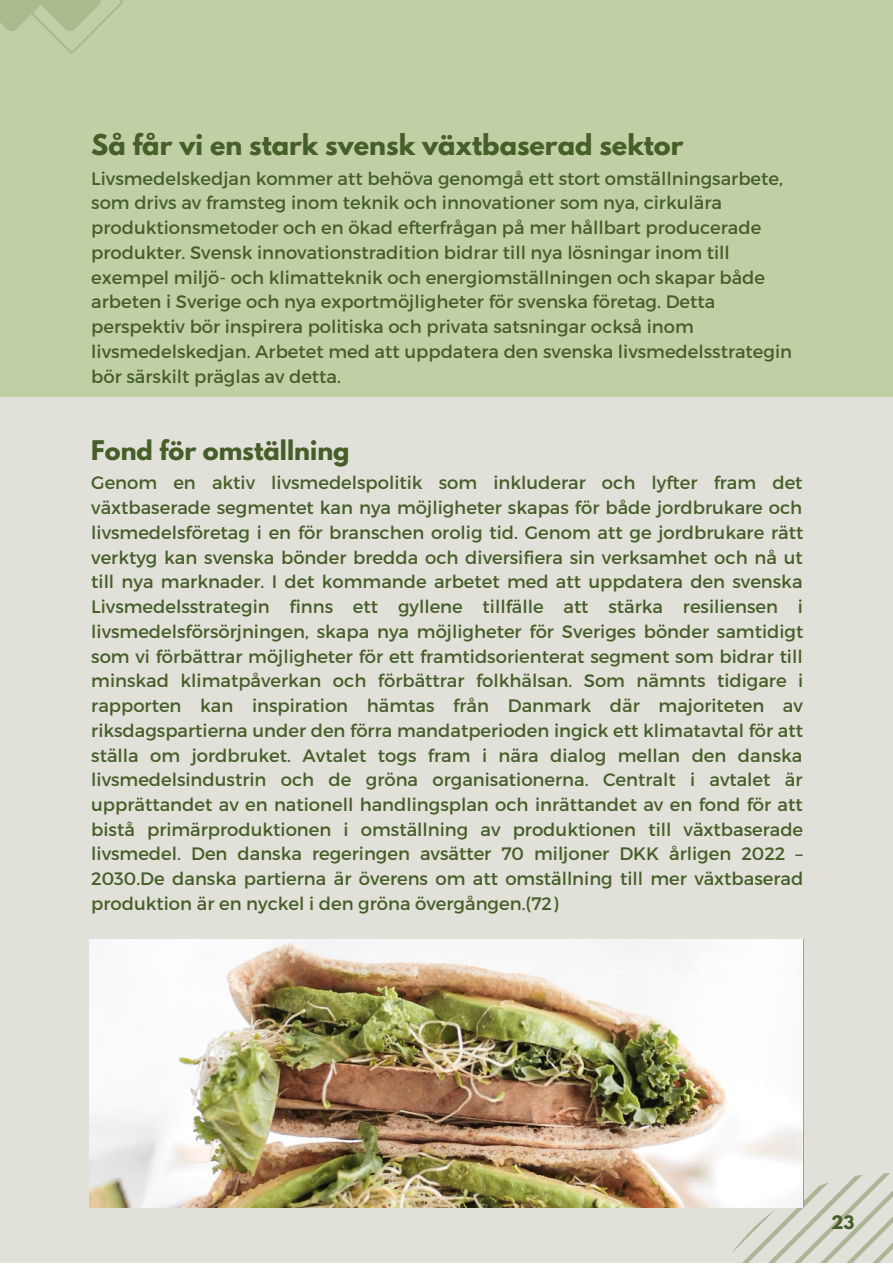
<style>
.page{position:relative;width:893px;height:1264px;background:#fff}
.page>*{position:absolute;margin:0;border:0;box-sizing:border-box;transform-origin:0 0}
.t1{font:700 25.5px "League Spartan";color:#465e28}
.t2{font:700 24px "League Spartan";color:#465e28}
.t3{font:18px/24.8px "Montserrat";color:#465e28}
.t4{font:700 16.5px "League Spartan";color:#465e28}
</style>
<div class="page">
<div style="left:0;top:0;width:892px;height:1262px;background:#e1e0d9"></div>
<div style="left:0;top:0;width:892px;height:396px;background:#c1cfa5"></div>
<svg style="left:0;top:0;width:123px;height:53px"></svg>
<svg style="left:695px;top:1173px;width:197px;height:89px"></svg>
<img style="left:89px;top:939px;width:714px;height:268px">
<h1 class="t1" style="left:91px;top:132px;width:593px">Så får vi en stark svensk växtbaserad sektor</h1>
<p class="t3" style="left:91px;top:165px;width:702px">Livsmedelskedjan kommer att behöva genomgå ett stort omställningsarbete, som drivs av framsteg inom teknik och innovationer som nya, cirkulära produktionsmetoder och en ökad efterfrågan på mer hållbart producerade produkter. Svensk innovationstradition bidrar till nya lösningar inom till exempel miljö- och klimatteknik och energiomställningen och skapar både arbeten i Sverige och nya exportmöjligheter för svenska företag. Detta perspektiv bör inspirera politiska och privata satsningar också inom livsmedelskedjan. Arbetet med att uppdatera den svenska livsmedelsstrategin bör särskilt präglas av detta.</p>
<h2 class="t2" style="left:91px;top:438px;width:260px">Fond för omställning</h2>
<p class="t3" style="left:91px;top:469px;width:713px;text-align:justify">Genom en aktiv livsmedelspolitik som inkluderar och lyfter fram det växtbaserade segmentet kan nya möjligheter skapas för både jordbrukare och livsmedelsföretag i en för branschen orolig tid. Genom att ge jordbrukare rätt verktyg kan svenska bönder bredda och diversifiera sin verksamhet och nå ut till nya marknader. I det kommande arbetet med att uppdatera den svenska Livsmedelsstrategin finns ett gyllene tillfälle att stärka resiliensen i livsmedelsförsörjningen, skapa nya möjligheter för Sveriges bönder samtidigt som vi förbättrar möjligheter för ett framtidsorienterat segment som bidrar till minskad klimatpåverkan och förbättrar folkhälsan. Som nämnts tidigare i rapporten kan inspiration hämtas från Danmark där majoriteten av riksdagspartierna under den förra mandatperioden ingick ett klimatavtal för att ställa om jordbruket. Avtalet togs fram i nära dialog mellan den danska livsmedelsindustrin och de gröna organisationerna. Centralt i avtalet är upprättandet av en nationell handlingsplan och inrättandet av en fond för att bistå primärproduktionen i omställning av produktionen till växtbaserade livsmedel. Den danska regeringen avsätter 70 miljoner DKK årligen 2022 – 2030.De danska partierna är överens om att omställning till mer växtbaserad produktion är en nyckel i den gröna övergången.(72)</p>
<p class="t4" style="left:831px;top:1214px;width:25px">23</p>
</div>
